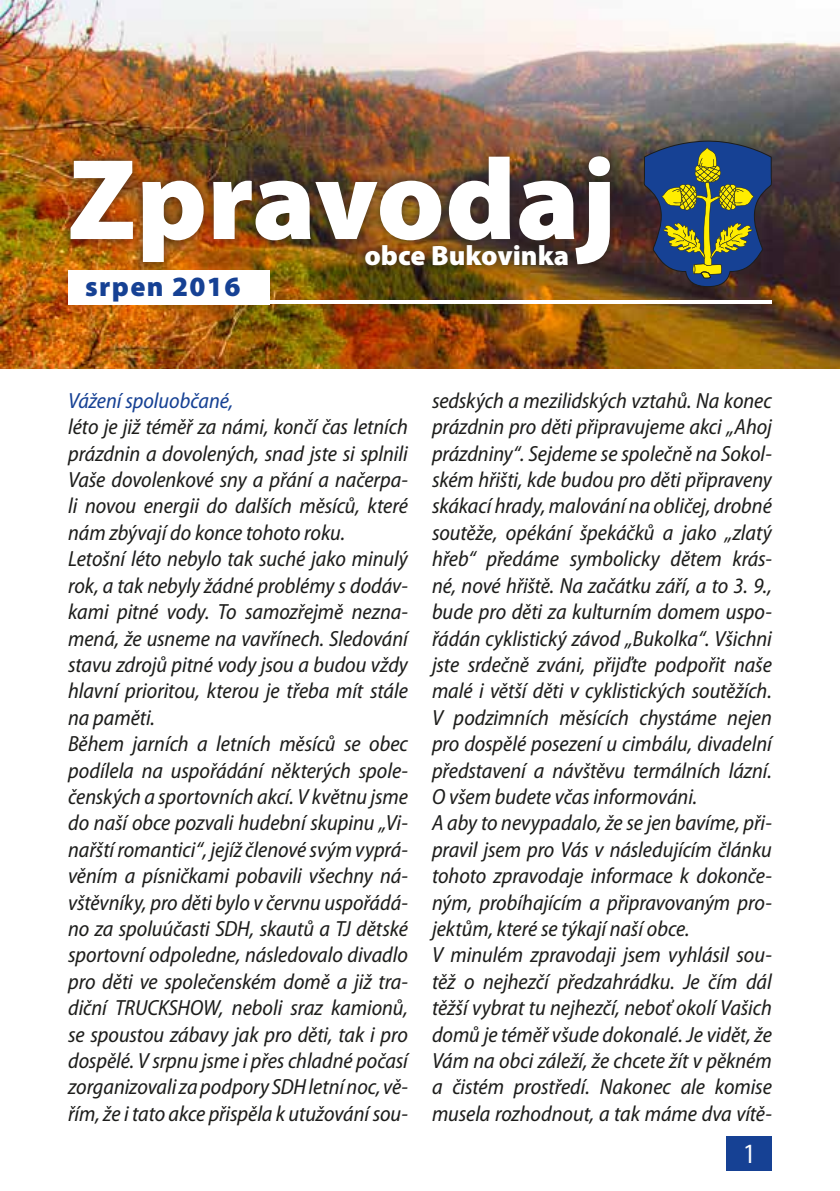
<style>
.page{position:relative;width:840px;height:1191px;background:#fff}
.page>*{position:absolute;margin:0;border:0;box-sizing:border-box;transform-origin:0 0}
.t1{font:900 116px "Myriad Pro";color:#fff}
.t2{font:900 28px "Myriad Pro";color:#fff}
.t3{font:900 28px "Myriad Pro";letter-spacing:.05em;color:#164194}
.t4{font:condensed 28px "Myriad Pro";color:#fff}
.t5{font:italic semi-condensed 22px/26.4px "Myriad Pro";letter-spacing:-.005em;color:#1d1d1b}
.t6{font:italic semi-condensed 22px "Myriad Pro";letter-spacing:-.005em;color:#164194}
</style>
<div class="page">
<div style="left:726px;top:1136px;width:45px;height:34px;background:#164194"></div>
<img style="left:0;top:0;width:839px;height:369px">
<svg style="left:643px;top:141px;width:128px;height:146px;background:#485658"></svg>
<div style="left:60px;top:146px;width:560px;height:130px;background:#1d1d1b;opacity:.75"></div>
<div style="left:68px;top:270px;width:201px;height:34px;background:#fff"></div>
<hr style="left:221px;top:301px;width:550px;height:3px;background:#fff">
<h1 class="t1" style="left:68px;top:122px;width:549px">Zpravodaj</h1>
<p class="t2" style="left:364px;top:236px;width:206px">obce Bukovinka</p>
<p class="t3" style="left:85px;top:268px;width:157px">srpen 2016</p>
<p class="t6" style="left:68px;top:387px;width:167px">Vážení spoluobčané,</p>
<p class="t5" style="left:68px;top:413px;width:341px">léto je již téměř za námi, končí čas letních prázdnin a dovolených, snad jste si splnili Vaše dovolenkové sny a přání a načerpa&shy;li novou energii do dalších měsíců, které nám zbývají do konce tohoto roku.<br>Letošní léto nebylo tak suché jako minulý rok, a tak nebyly žádné problémy s dodáv&shy;kami pitné vody. To samozřejmě nezna&shy;mená, že usneme na vavřínech. Sledování stavu zdrojů pitné vody jsou a budou vždy hlavní prioritou, kterou je třeba mít stále na paměti.<br>Během jarních a letních měsíců se obec podílela na uspořádání některých spole&shy;čenských a sportovních akcí. V květnu jsme do naší obce pozvali hudební skupinu „Vi&shy;nařští romantici“, jejíž členové svým vyprá&shy;věním a písničkami pobavili všechny ná&shy;vštěvníky, pro děti bylo v červnu uspořádá&shy;no za spoluúčasti SDH, skautů a TJ dětské sportovní odpoledne, následovalo divadlo pro děti ve společenském domě a již tra&shy;diční TRUCKSHOW, neboli sraz kamionů, se spoustou zábavy jak pro děti, tak i pro dospělé. V srpnu jsme i přes chladné počasí zorganizovali za podpory SDH letní noc, vě&shy;řím, že i tato akce přispěla k utužování sou-</p>
<p class="t5" style="left:432px;top:387px;width:341px">sedských a mezilidských vztahů. Na konec prázdnin pro děti připravujeme akci „Ahoj prázdniny“. Sejdeme se společně na Sokol&shy;ském hřišti, kde budou pro děti připraveny skákací hrady, malování na obličej, drobné soutěže, opékání špekáčků a jako „zlatý hřeb“ předáme symbolicky dětem krás&shy;né, nové hřiště. Na začátku září, a to 3. 9., bude pro děti za kulturním domem uspo&shy;řádán cyklistický závod „Bukolka“. Všichni jste srdečně zváni, přijďte podpořit naše malé i větší děti v cyklistických soutěžích.<br>V podzimních měsících chystáme nejen pro dospělé posezení u cimbálu, divadelní představení a návštěvu termálních lázní.<br>O všem budete včas informováni.<br>A aby to nevypadalo, že se jen bavíme, při&shy;pravil jsem pro Vás v následujícím článku tohoto zpravodaje informace k dokonče&shy;ným, probíhajícím a připravovaným pro&shy;jektům, které se týkají naší obce.<br>V minulém zpravodaji jsem vyhlásil sou&shy;těž o nejhezčí předzahrádku. Je čím dál těžší vybrat tu nejhezčí, neboť okolí Vašich domů je téměř všude dokonalé. Je vidět, že Vám na obci záleží, že chcete žít v pěkném a čistém prostředí. Nakonec ale komise musela rozhodnout, a tak máme dva vítě-</p>
<p class="t4" style="left:743px;top:1136px;width:12px">1</p>
</div>
